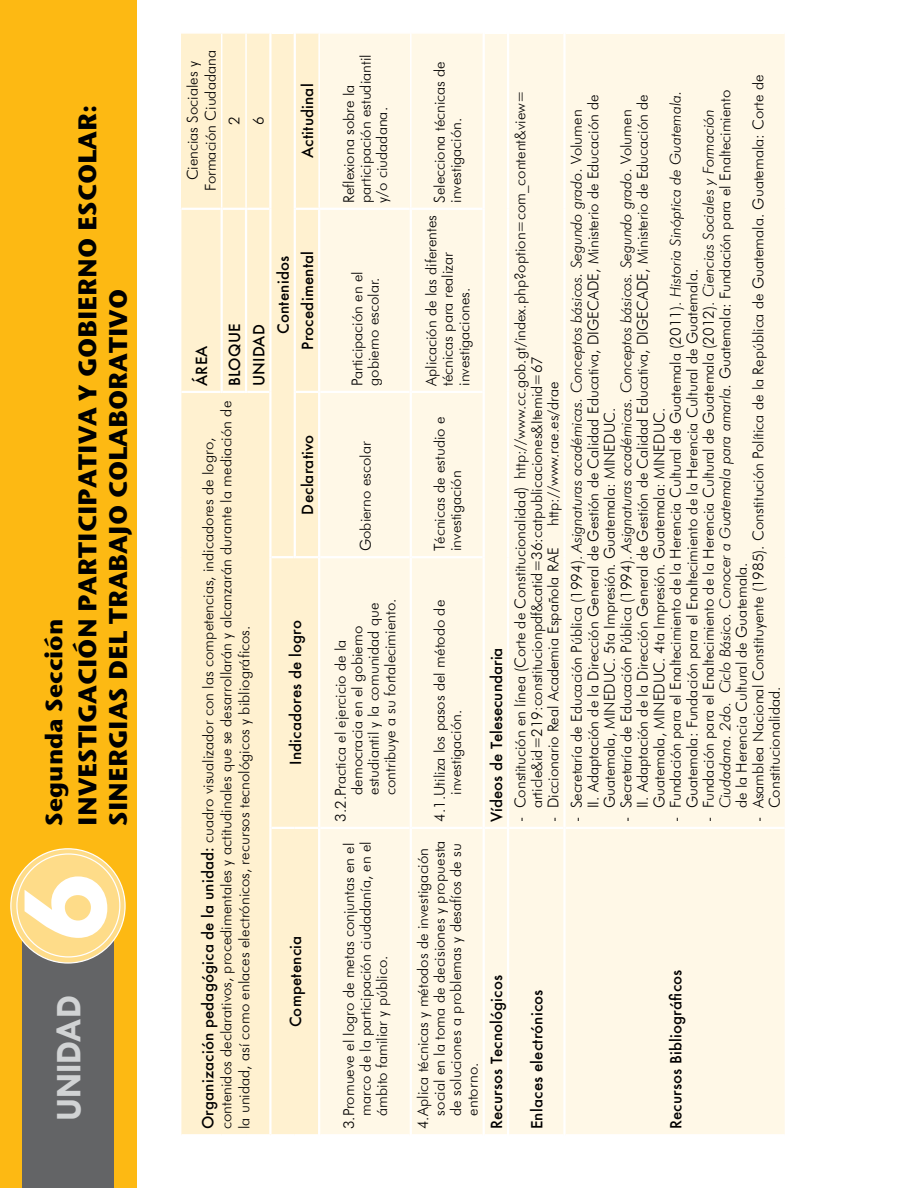
<style>
.page{position:relative;width:918px;height:1188px;background:#fff}
.page>*{position:absolute;margin:0;border:0;box-sizing:border-box;transform-origin:0 0}
.t1{font:700 131.25px "Tw Cen";color:#fff}
.t2{font:700 36.45px "Tw Cen";color:#d1d3d4}
.t3{font:700 25.5px/30.6px "Stone Sans ITC";color:#000}
.t4{font:700 24px "Stone Sans ITC";color:#000}
.t5{font:300 15px/16.5px "Futura BT";color:#000}
.t6{font:500 15px "Futura";letter-spacing:.01em;color:#000}
.s1{font-family:"Futura";font-weight:500}
.s2{font-style:italic}
</style>
<div class="page">
<div style="left:0;top:0;width:136px;height:1188px;background:#fdb913"></div>
<div style="left:22px;top:901px;width:92px;height:287px;background:#636466"></div>
<div style="left:11px;top:849px;width:114px;height:114px;background:#fedc89;border-radius:50%"></div>
<div style="left:181px;top:34px;width:137px;height:1100px;background:#fff1d0"></div>
<div style="left:320px;top:34px;width:465px;height:1100px;background:#fff8e7"></div>
<hr style="left:181px;top:391px;width:40px;height:2px;background:#fff">
<hr style="left:181px;top:208px;width:40px;height:2px;background:#fff">
<hr style="left:223px;top:391px;width:22px;height:2px;background:#fff">
<hr style="left:221px;top:208px;width:2px;height:185px;background:#fff">
<hr style="left:223px;top:208px;width:22px;height:2px;background:#fff">
<hr style="left:221px;top:34px;width:1px;height:174px;background:#fff">
<hr style="left:247px;top:391px;width:22px;height:2px;background:#fff">
<hr style="left:245px;top:208px;width:2px;height:185px;background:#fff">
<hr style="left:247px;top:208px;width:22px;height:2px;background:#fff">
<hr style="left:245px;top:34px;width:2px;height:174px;background:#fff">
<hr style="left:269px;top:828px;width:3px;height:306px;background:#fff">
<hr style="left:272px;top:827px;width:23px;height:2px;background:#fff">
<hr style="left:295px;top:827px;width:23px;height:2px;background:#fff">
<hr style="left:269px;top:557px;width:3px;height:271px;background:#fff">
<hr style="left:272px;top:556px;width:22px;height:2px;background:#fff">
<hr style="left:269px;top:392px;width:3px;height:165px;background:#fff">
<hr style="left:269px;top:209px;width:3px;height:183px;background:#fff">
<hr style="left:269px;top:32px;width:3px;height:177px;background:#fff">
<hr style="left:296px;top:556px;width:22px;height:2px;background:#fff">
<hr style="left:294px;top:392px;width:2px;height:166px;background:#fff">
<hr style="left:296px;top:391px;width:22px;height:2px;background:#fff">
<hr style="left:294px;top:209px;width:2px;height:183px;background:#fff">
<hr style="left:296px;top:208px;width:23px;height:2px;background:#fff">
<hr style="left:294px;top:32px;width:2px;height:177px;background:#fff">
<hr style="left:410px;top:32px;width:2px;height:176px;background:#fff">
<hr style="left:320px;top:827px;width:90px;height:2px;background:#fff">
<hr style="left:320px;top:556px;width:90px;height:2px;background:#fff">
<hr style="left:320px;top:391px;width:90px;height:2px;background:#fff">
<hr style="left:319px;top:208px;width:91px;height:2px;background:#fff">
<hr style="left:410px;top:828px;width:2px;height:308px;background:#fff">
<hr style="left:410px;top:557px;width:2px;height:271px;background:#fff">
<hr style="left:412px;top:827px;width:71px;height:2px;background:#fff">
<hr style="left:410px;top:392px;width:2px;height:165px;background:#fff">
<hr style="left:412px;top:556px;width:71px;height:2px;background:#fff">
<hr style="left:410px;top:208px;width:2px;height:184px;background:#fff">
<hr style="left:412px;top:391px;width:71px;height:2px;background:#fff">
<hr style="left:412px;top:208px;width:71px;height:2px;background:#fff">
<hr style="left:483px;top:828px;width:2px;height:308px;background:#fff">
<hr style="left:483px;top:557px;width:2px;height:271px;background:#fff">
<hr style="left:485px;top:827px;width:22px;height:2px;background:#fff">
<hr style="left:483px;top:392px;width:2px;height:165px;background:#fff">
<hr style="left:483px;top:209px;width:2px;height:183px;background:#fff">
<hr style="left:483px;top:32px;width:2px;height:177px;background:#fff">
<hr style="left:507px;top:828px;width:2px;height:308px;background:#fff">
<hr style="left:507px;top:557px;width:2px;height:271px;background:#fff">
<hr style="left:509px;top:827px;width:54px;height:2px;background:#fff">
<hr style="left:507px;top:392px;width:2px;height:165px;background:#fff">
<hr style="left:507px;top:209px;width:2px;height:183px;background:#fff">
<hr style="left:507px;top:32px;width:2px;height:177px;background:#fff">
<hr style="left:563px;top:828px;width:3px;height:308px;background:#fff">
<hr style="left:563px;top:557px;width:3px;height:271px;background:#fff">
<hr style="left:566px;top:827px;width:219px;height:2px;background:#fff">
<hr style="left:563px;top:392px;width:3px;height:165px;background:#fff">
<hr style="left:563px;top:209px;width:3px;height:183px;background:#fff">
<hr style="left:563px;top:32px;width:3px;height:177px;background:#fff">
<h3 class="t3" style="left:71px;top:826px;width:722px;rotate:-90deg">Investi gaci ón parti ci pativa y gobi erno escolar: si nergias del trabajo colaborativo</h3>
<h3 class="t4" style="left:33px;top:826px;width:208px;rotate:-90deg">Segunda Sección</h3>
<h1 class="t1" style="left:-14px;top:942px;width:71px;rotate:-90deg">6</h1>
<h2 class="t2" style="left:47px;top:1121px;width:128px;rotate:-90deg">UNIDAD</h2>
<p class="t5" style="left:183px;top:191px;width:143px;line-height:18px;text-align:center;rotate:-90deg">Ciencias Sociales y<br>Formación Ciudadana</p>
<p class="t5" style="left:226px;top:125px;width:10px;rotate:-90deg">2</p>
<p class="t5" style="left:250px;top:125px;width:10px;rotate:-90deg">6</p>
<p class="t6" style="left:297px;top:158px;width:76px;rotate:-90deg">Actitudinal</p>
<p class="t6" style="left:191px;top:386px;width:42px;rotate:-90deg">ÁREA</p>
<p class="t6" style="left:224px;top:386px;width:64px;rotate:-90deg">BLOQUE</p>
<p class="t6" style="left:249px;top:386px;width:63px;rotate:-90deg">UNIDAD</p>
<p class="t5" style="left:199px;top:1129px;width:730px;line-height:18px;rotate:-90deg"><span class="s1">Organización pedagógica de la unidad:</span> cuadro visualizador con las competencias, indicadores de logro, contenidos declarativos, procedimentales y actitudinales que se desarrollarán y alcanzarán durante la mediación de la unidad, así como enlaces electrónicos, recursos tecnológicos y bibliográficos.</p>
<p class="t6" style="left:273px;top:334px;width:79px;rotate:-90deg">Contenidos</p>
<p class="t6" style="left:297px;top:350px;width:100px;rotate:-90deg">Procedimental</p>
<p class="t6" style="left:297px;top:515px;width:82px;rotate:-90deg">Declarativo</p>
<p class="t6" style="left:285px;top:765px;width:147px;rotate:-90deg">Indicadores de logro</p>
<p class="t6" style="left:285px;top:1027px;width:93px;rotate:-90deg">Competencia</p>
<p class="t5" style="left:341px;top:203px;width:150px;rotate:-90deg">Reflexiona sobre la participación estudiantil y/o ciudadana.</p>
<p class="t5" style="left:349px;top:386px;width:116px;rotate:-90deg">Participación en el gobierno escolar.</p>
<p class="t5" style="left:357px;top:551px;width:111px;rotate:-90deg">Gobierno escolar</p>
<p class="t5" style="left:332px;top:795px;width:198px;text-indent:-27px;rotate:-90deg">3.2.Practica el ejercicio de la democracia en el gobierno estudiantil y la comunidad que contribuye a su fortalecimiento.</p>
<p class="t5" style="left:341px;top:1116px;width:276px;text-align:justify;text-indent:-14px;rotate:-90deg">3.Promueve el logro de metas conjuntas en el marco de la participación ciudadanía, en el ámbito familiar y público.</p>
<p class="t5" style="left:431px;top:203px;width:143px;rotate:-90deg">Selecciona técnicas de investigación.</p>
<p class="t5" style="left:423px;top:386px;width:173px;rotate:-90deg">Aplicación de las diferentes técnicas para realizar investigaciones.</p>
<p class="t5" style="left:431px;top:551px;width:136px;rotate:-90deg">Técnicas de estudio e investigación</p>
<p class="t5" style="left:431px;top:795px;width:196px;text-indent:-27px;rotate:-90deg">4.1.Utiliza los pasos del método de investigación.</p>
<p class="t5" style="left:415px;top:1116px;width:277px;text-indent:-14px;rotate:-90deg">4.Aplica técnicas y métodos de investigación social en la toma de decisiones y propuesta de soluciones a problemas y desafíos de su entorno.</p>
<p class="t6" style="left:486px;top:822px;width:176px;rotate:-90deg">Vídeos de Telesecundaria</p>
<p class="t5" style="left:512px;top:808px;width:719px;text-indent:-13px;rotate:-90deg">- Constitución en línea (Corte de Constitucionalidad) http://www.cc.gob.gt/index.php?option=com_content&amp;view= article&amp;id=219:constitucionpdf&amp;catid=36:catpublicaciones&amp;Itemid=67</p>
<p class="t5" style="left:545px;top:526px;width:146px;rotate:-90deg">http://www.rae.es/drae</p>
<p class="t5" style="left:545px;top:822px;width:276px;rotate:-90deg">- Diccionario Real Academia Española RAE</p>
<p class="t5" style="left:750px;top:808px;width:735px;text-indent:-14px;rotate:-90deg">- Asamblea Nacional Constituyente (1985). Constitución Política de la República de Guatemala. Guatemala: Corte de<br>Constitucionalidad.</p>
<p class="t5" style="left:568px;top:808px;width:716px;text-indent:-13px;rotate:-90deg">- Secretaría de Educación Pública (1994). <span class="s2">Asignaturas académicas. Conceptos básicos. Segundo grado.</span> Volumen<br>II. Adaptación de la Dirección General de Gestión de Calidad Educativa, DIGECADE, Ministerio de Educación de<br>Guatemala, MINEDUC. 5ta Impresión. Guatemala: MINEDUC.</p>
<p class="t5" style="left:618px;top:808px;width:716px;text-indent:-14px;rotate:-90deg">- Secretaría de Educación Pública (1994). <span class="s2">Asignaturas académicas. Conceptos básicos. Segundo grado.</span> Volumen<br>II. Adaptación de la Dirección General de Gestión de Calidad Educativa, DIGECADE, Ministerio de Educación de<br>Guatemala, MINEDUC. 4ta Impresión. Guatemala: MINEDUC.</p>
<p class="t5" style="left:667px;top:808px;width:719px;text-indent:-14px;rotate:-90deg">- Fundación para el Enaltecimiento de la Herencia Cultural de Guatemala (2011). <span class="s2">Historia Sinóptica de Guatemala.<br></span>Guatemala: Fundación para el Enaltecimiento de la Herencia Cultural de Guatemala.</p>
<p class="t5" style="left:700px;top:808px;width:720px;text-indent:-14px;rotate:-90deg">- Fundación para el Enaltecimiento de la Herencia Cultural de Guatemala (2012). <span class="s2">Ciencias Sociales y Formación<br>Ciudadana. 2do. Ciclo Básico. Conocer a Guatemala para amarla.</span> Guatemala: Fundación para el Enaltecimiento de la Herencia Cultural de Guatemala.</p>
<p class="t6" style="left:486px;top:1129px;width:156px;rotate:-90deg">Recursos Tecnológicos</p>
<p class="t6" style="left:527px;top:1129px;width:141px;rotate:-90deg">Enlaces electrónicos</p>
<p class="t6" style="left:666px;top:1129px;width:161px;rotate:-90deg">Recursos Bibliográficos</p>
</div>
